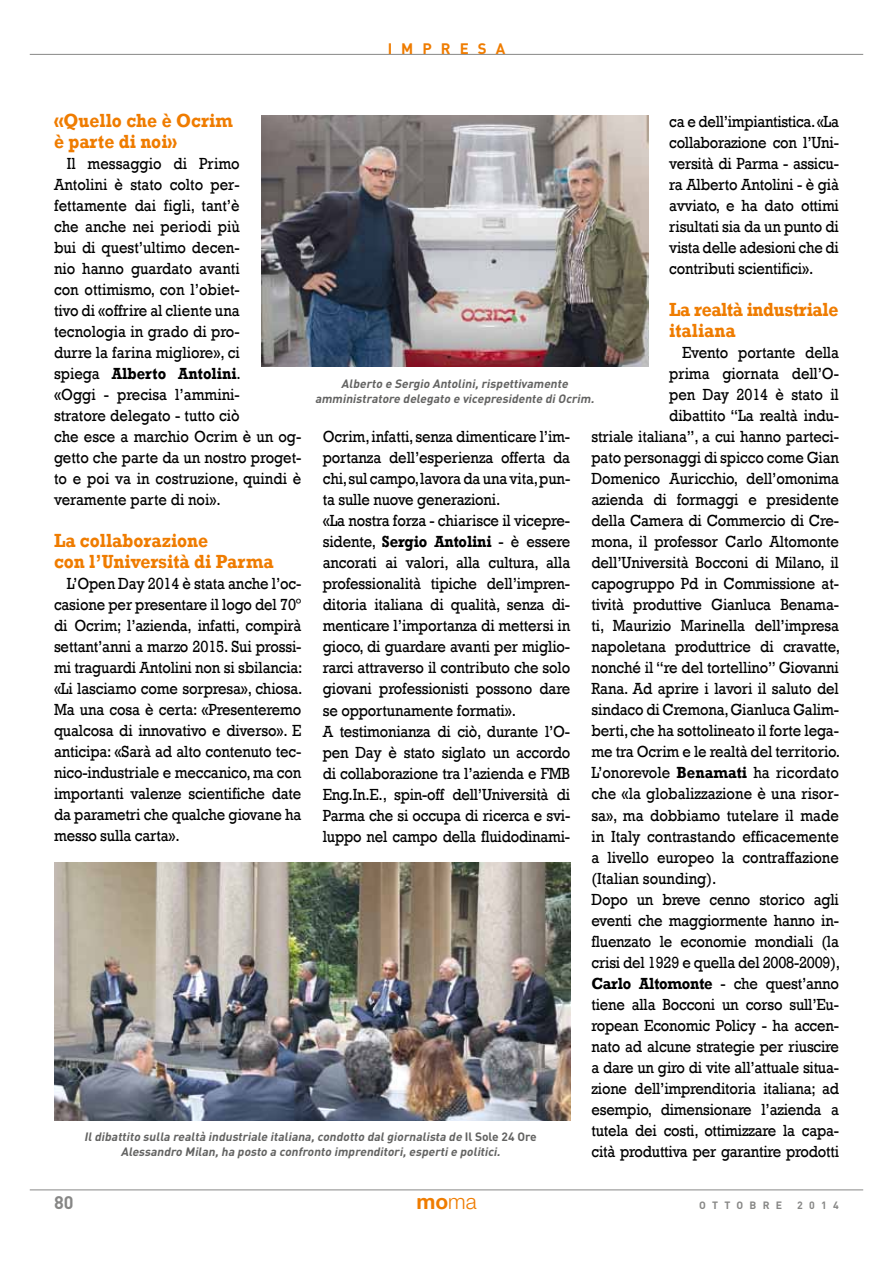
<style>
.page{position:relative;width:893px;height:1263px;background:#fff}
.page>*{position:absolute;margin:0;border:0;box-sizing:border-box;transform-origin:0 0}
.t1{font:700 21px "Helvetica Neue";color:#ef7c00}
.t2{font:700 19.5px/21px "Rockwell";color:#ef7c00;scale:.9 1}
.t3{font:700 19.5px/21px "Rockwell";letter-spacing:-.02em;color:#ef7c00;scale:.9 1}
.t4{font:700 18px "DIN";color:#878786}
.t5{font:16.5px/21px "Rockwell";letter-spacing:-.01em;color:#000;scale:.9 1}
.t6{font:700 16.5px "Rockwell";letter-spacing:-.015em;color:#000;scale:.9 1}
.t7{font:700 15px "DIN";letter-spacing:.6em;color:#ef7c00}
.t8{font:italic 700 12px/15px "DIN";letter-spacing:-.215em;color:#636362;text-align:center}
.t9{font:700 10.5px "DIN";letter-spacing:.6em;color:#878786}
.s1{font-weight:700}
.s2{font-weight:400}
.s3{font-style:normal}
.s4{font-weight:300}
</style>
<div class="page">
<hr style="left:30px;top:1189px;width:833px;height:1px;background:#878786">
<hr style="left:30px;top:54px;width:833px;height:1px;background:#878786">
<img style="left:261px;top:116px;width:387px;height:251px">
<img style="left:54px;top:862px;width:516px;height:258px">
<p class="t7" style="left:388px;top:39px;width:117px">IMPRESA</p>
<p class="t2" style="left:54px;top:110px;width:200px">«Quello che è Ocrim è parte di noi»</p>
<p class="t5" style="left:54px;top:154px;width:276px;text-indent:13px">Il messaggio di Primo<br>Antolini è stato colto per&shy;fettamente dai figli, tant’è<br>che anche nei periodi più<br>bui di quest’ultimo decen-<br>nio hanno guardato avanti<br>con ottimismo, con l’obiet-<br>tivo di «offrire al cliente una tecnologia in grado di pro-<br>durre la farina migliore», ci<br>spiega <span class="s1">Alberto Antolini</span>.<br>«Oggi - precisa l’ammini-<br>stratore delegato - tutto ciò<br>che esce a marchio Ocrim è un og&shy;getto che parte da un nostro proget&shy;to e poi va in costruzione, quindi è veramente parte di noi».</p>
<p class="t2" style="left:54px;top:530px;width:246px">La collaborazione<br>con l’Università di Parma</p>
<p class="t5" style="left:54px;top:574px;width:278px;text-align:justify;text-indent:13px">L’Open Day 2014 è stata anche l’oc&shy;casione per presentare il logo del 70º di Ocrim; l’azienda, infatti, compirà settant’anni a marzo 2015. Sui prossi&shy;mi traguardi Antolini non si sbilancia: «Li lasciamo come sorpresa», chiosa.<br>Ma una cosa è certa: «Presenteremo qualcosa di innovativo e diverso». E anticipa: «Sarà ad alto contenuto tec&shy;nico-industriale e meccanico, ma con importanti valenze scientifiche date da parametri che qualche giovane ha messo sulla carta».</p>
<p class="t5" style="left:669px;top:112px;width:190px;text-align:justify">ca e dell’impiantistica. «La collaborazione con l’Uni&shy;versità di Parma - assicu&shy;ra Alberto Antolini - è già avviato, e ha dato ottimi risultati sia da un punto di vista delle adesioni che di contributi scientifici».</p>
<p class="t3" style="left:669px;top:299px;width:189px">La realtà industriale italiana</p>
<p class="t5" style="left:682px;top:343px;width:176px">Evento portante della</p>
<p class="t5" style="left:669px;top:364px;width:190px">prima giornata dell’O-</p>
<p class="t5" style="left:669px;top:385px;width:190px">pen Day 2014 è stato il</p>
<p class="t5" style="left:669px;top:406px;width:190px">dibattito “La realtà indu-</p>
<p class="t5" style="left:591px;top:427px;width:277px">striale italiana”, a cui hanno parteci-</p>
<p class="t5" style="left:591px;top:448px;width:276px">pato personaggi di spicco come Gian</p>
<p class="t5" style="left:591px;top:469px;width:276px">Domenico Auricchio, dell’omonima</p>
<p class="t5" style="left:591px;top:490px;width:276px">azienda di formaggi e presidente</p>
<p class="t5" style="left:591px;top:511px;width:276px">della Camera di Commercio di Cre-</p>
<p class="t5" style="left:591px;top:532px;width:276px">mona, il professor Carlo Altomonte</p>
<p class="t5" style="left:591px;top:553px;width:276px">dell’Università Bocconi di Milano, il</p>
<p class="t5" style="left:591px;top:574px;width:276px">capogruppo Pd in Commissione at-</p>
<p class="t5" style="left:591px;top:595px;width:276px">tività produttive Gianluca Benama-</p>
<p class="t5" style="left:591px;top:616px;width:276px">ti, Maurizio Marinella dell’impresa</p>
<p class="t5" style="left:591px;top:637px;width:278px">napoletana produttrice di cravatte,</p>
<p class="t5" style="left:591px;top:658px;width:276px">nonché il “re del tortellino” Giovanni</p>
<p class="t5" style="left:591px;top:679px;width:276px">Rana. Ad aprire i lavori il saluto del</p>
<p class="t5" style="left:591px;top:700px;width:276px">sindaco di Cremona, Gianluca Galim-</p>
<p class="t5" style="left:591px;top:721px;width:276px">berti, che ha sottolineato il forte lega-</p>
<p class="t5" style="left:591px;top:742px;width:278px">me tra Ocrim e le realtà del territorio.</p>
<p class="t5" style="left:591px;top:763px;width:276px">L’onorevole <span class="s1">Benamati</span> ha ricordato</p>
<p class="t5" style="left:591px;top:784px;width:276px">che «la globalizzazione è una risor-</p>
<p class="t5" style="left:591px;top:805px;width:276px">sa», ma dobbiamo tutelare il made</p>
<p class="t5" style="left:591px;top:826px;width:276px">in Italy contrastando efficacemente</p>
<p class="t5" style="left:591px;top:847px;width:276px">a livello europeo la contraffazione</p>
<p class="t5" style="left:591px;top:868px;width:140px">(Italian sounding).</p>
<p class="t5" style="left:591px;top:889px;width:276px">Dopo un breve cenno storico agli</p>
<p class="t5" style="left:591px;top:910px;width:276px">eventi che maggiormente hanno in-</p>
<p class="t5" style="left:591px;top:931px;width:276px">fluenzato le economie mondiali (la</p>
<p class="t5" style="left:591px;top:952px;width:278px">crisi del 1929 e quella del 2008-2009),</p>
<p class="t6" style="left:591px;top:973px;width:276px">Carlo Altomonte <span class="s2">- che quest’anno</span></p>
<p class="t5" style="left:591px;top:994px;width:276px">tiene alla Bocconi un corso sull’Eu-</p>
<p class="t5" style="left:591px;top:1015px;width:276px">ropean Economic Policy - ha accen-</p>
<p class="t5" style="left:591px;top:1036px;width:276px">nato ad alcune strategie per riuscire</p>
<p class="t5" style="left:591px;top:1057px;width:276px">a dare un giro di vite all’attuale situa-</p>
<p class="t5" style="left:591px;top:1078px;width:276px">zione dell’imprenditoria italiana; ad</p>
<p class="t5" style="left:591px;top:1099px;width:276px">esempio, dimensionare l’azienda a</p>
<p class="t5" style="left:591px;top:1120px;width:276px">tutela dei costi, ottimizzare la capa-</p>
<p class="t5" style="left:591px;top:1141px;width:277px">cità produttiva per garantire prodotti</p>
<p class="t8" style="left:315px;top:376px;width:283px">Alberto e Sergio Antolini,rispettivamente amministratore delegato e vicepresidente diOcrim.</p>
<p class="t5" style="left:323px;top:427px;width:277px">Ocrim, infatti, senza dimenticare l’im&shy;portanza dell’esperienza offerta da chi, sul campo, lavora da una vita, pun&shy;ta sulle nuove generazioni.<br>«La nostra forza - chiarisce il vicepre&shy;sidente, <span class="s1">Sergio Antolini</span> - è essere ancorati ai valori, alla cultura, alla professionalità tipiche dell’impren&shy;ditoria italiana di qualità, senza di&shy;menticare l’importanza di mettersi in gioco, di guardare avanti per miglio&shy;rarci attraverso il contributo che solo giovani professionisti possono dare se opportunamente formati».<br>A testimonianza di ciò, durante l’O&shy;pen Day è stato siglato un accordo di collaborazione tra l’azienda e FMB Eng.In.E., spin-off dell’Università di Parma che si occupa di ricerca e svi&shy;luppo nel campo della fluidodinami-</p>
<p class="t8" style="left:84px;top:1129px;width:454px">Ildibattito sulla realtà industriale italiana,condotto dalgiornalista de <span class="s3">I L S O L E 2 4 O RE<br></span>Alessandro Milan,ha posto a confronto imprenditori,espertie politici.</p>
<p class="t4" style="left:54px;top:1191px;width:21px">80</p>
<p class="t1" style="left:416px;top:1188px;width:62px">mo<span class="s4">ma</span></p>
<p class="t9" style="left:699px;top:1198px;width:85px">OTTOBRE</p>
<p class="t9" style="left:797px;top:1198px;width:43px">2014</p>
</div>
